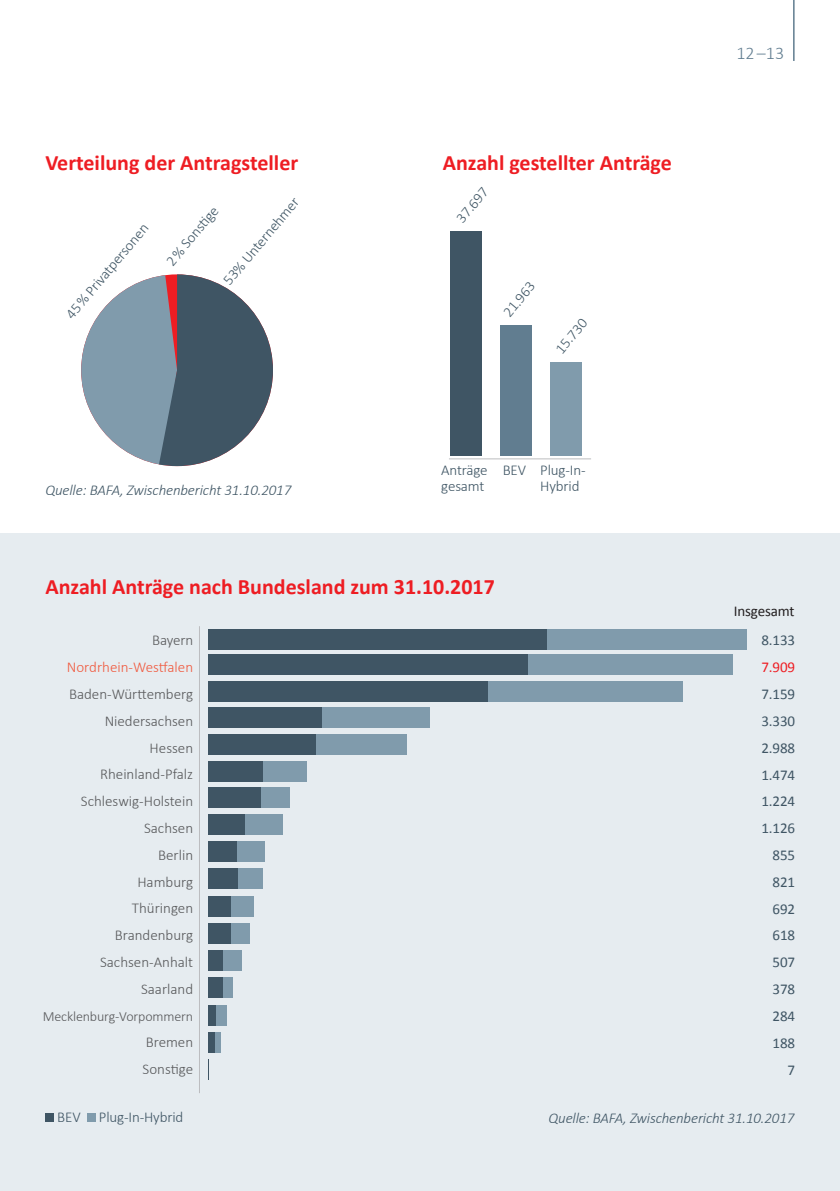
<style>
.page{position:relative;width:840px;height:1191px;background:#fff}
.page>*{position:absolute;margin:0;border:0;box-sizing:border-box;transform-origin:0 0}
.t1{font:700 22px "Calibri";color:#ee1d23}
.t2{font:300 18px "Calibri";color:#617d90}
.t3{font:300 15px/26.8px "Calibri";color:#57585a;text-align:right}
.t4{font:300 15px/16px "Calibri";letter-spacing:-.01em;color:#3f5564}
.t5{font:italic 300 15px "Calibri";letter-spacing:-.01em;color:#3f5564}
.t6{font:15px/26.8px "Calibri";letter-spacing:-.01em;color:#3f5564;text-align:right}
.t7{font:300 15px "Calibri";color:#f0593e}
.t8{font:15px "Calibri";letter-spacing:-.01em;color:#231f20}
.t9{font:15px "Calibri";color:#ee1d23}
.t10{font:300 14px "Calibri";letter-spacing:-.01em;color:#57585a}
</style>
<div class="page">
<div style="left:0;top:533px;width:839px;height:658px;background:#e6ecf0"></div>
<hr style="left:792px;top:0;width:2px;height:61px;background:#617d90">
<hr style="left:199px;top:626px;width:1px;height:467px;background:#bcbdc0">
<hr style="left:448px;top:458px;width:142px;height:1px;background:#bcbdc0">
<div style="left:45px;top:1113px;width:9px;height:9px;background:#3f5564"></div>
<div style="left:87px;top:1113px;width:9px;height:9px;background:#809bac"></div>
<div style="left:549px;top:362px;width:32px;height:93px;background:#809bac"></div>
<div style="left:499px;top:324px;width:32px;height:131px;background:#617d90"></div>
<div style="left:449px;top:231px;width:32px;height:224px;background:#3f5564"></div>
<div style="left:534px;top:629px;width:212px;height:20px;background:#809bac"></div>
<div style="left:456px;top:654px;width:276px;height:21px;background:#809bac"></div>
<div style="left:428px;top:681px;width:254px;height:20px;background:#809bac"></div>
<div style="left:305px;top:707px;width:124px;height:21px;background:#809bac"></div>
<div style="left:295px;top:734px;width:111px;height:21px;background:#809bac"></div>
<div style="left:251px;top:761px;width:55px;height:20px;background:#809bac"></div>
<div style="left:253px;top:787px;width:36px;height:21px;background:#809bac"></div>
<div style="left:239px;top:814px;width:43px;height:21px;background:#809bac"></div>
<div style="left:232px;top:841px;width:32px;height:21px;background:#809bac"></div>
<div style="left:229px;top:868px;width:33px;height:21px;background:#809bac"></div>
<div style="left:224px;top:896px;width:30px;height:20px;background:#809bac"></div>
<div style="left:225px;top:923px;width:24px;height:20px;background:#809bac"></div>
<div style="left:217px;top:950px;width:24px;height:21px;background:#809bac"></div>
<div style="left:221px;top:977px;width:12px;height:21px;background:#809bac"></div>
<div style="left:213px;top:1004px;width:14px;height:21px;background:#809bac"></div>
<svg style="left:214px;top:1032px;width:7px;height:20px"></svg>
<div style="left:208px;top:629px;width:338px;height:20px;background:#3f5564"></div>
<div style="left:208px;top:654px;width:319px;height:21px;background:#3f5564"></div>
<div style="left:208px;top:681px;width:279px;height:20px;background:#3f5564"></div>
<div style="left:208px;top:707px;width:113px;height:21px;background:#3f5564"></div>
<div style="left:208px;top:734px;width:108px;height:21px;background:#3f5564"></div>
<div style="left:208px;top:761px;width:54px;height:20px;background:#3f5564"></div>
<div style="left:208px;top:787px;width:52px;height:21px;background:#3f5564"></div>
<div style="left:208px;top:814px;width:36px;height:21px;background:#3f5564"></div>
<div style="left:208px;top:841px;width:29px;height:21px;background:#3f5564"></div>
<div style="left:208px;top:868px;width:29px;height:21px;background:#3f5564"></div>
<div style="left:208px;top:896px;width:22px;height:20px;background:#3f5564"></div>
<div style="left:208px;top:923px;width:22px;height:20px;background:#3f5564"></div>
<div style="left:208px;top:950px;width:15px;height:21px;background:#3f5564"></div>
<div style="left:208px;top:977px;width:15px;height:21px;background:#3f5564"></div>
<div style="left:208px;top:1004px;width:8px;height:21px;background:#3f5564"></div>
<div style="left:208px;top:1032px;width:6px;height:20px;background:#3f5564"></div>
<svg style="left:208px;top:1059px;width:1px;height:20px"></svg>
<svg style="left:81px;top:274px;width:192px;height:192px"></svg>
<h1 class="t1" style="left:45px;top:148px;width:254px">Verteilung der Antragsteller</h1>
<h1 class="t1" style="left:442px;top:148px;width:230px">Anzahl gestellter Anträge</h1>
<p class="t4" style="left:162px;top:258px;width:74px;rotate:-50deg">2% Sonsti ge</p>
<p class="t4" style="left:452px;top:215px;width:42px;rotate:-50deg">37.697</p>
<p class="t4" style="left:219px;top:277px;width:111px;rotate:-50deg">53% Unternehmer</p>
<p class="t4" style="left:62px;top:311px;width:121px;rotate:-50deg">45% Privatpersonen</p>
<p class="t4" style="left:499px;top:309px;width:42px;rotate:-50deg">21.963</p>
<p class="t4" style="left:551px;top:346px;width:42px;rotate:-50deg">15.730</p>
<p class="t5" style="left:45px;top:481px;width:247px">Quelle: BAFA, Zwischenbericht 31.10.2017</p>
<p class="t4" style="left:441px;top:461px;width:48px">Anträge gesamt</p>
<p class="t4" style="left:540px;top:461px;width:47px;text-indent:-37px">BEV Plug-In-<br>Hybrid</p>
<h1 class="t1" style="left:45px;top:572px;width:451px">Anzahl Anträge nach Bundesland zum 31.10.2017</h1>
<p class="t3" style="left:152px;top:626px;width:42px">Bayern</p>
<p class="t7" style="left:67px;top:658px;width:128px">Nordrhein-Westfalen</p>
<p class="t3" style="left:69px;top:680px;width:126px">Baden-Württemberg<br>Niedersachsen<br>Hessen<br>Rheinland-Pfalz<br>Schleswig-Holstein<br>Sachsen<br>Berlin<br>Hamburg<br>Thüringen<br>Brandenburg<br>Sachsen-Anhalt<br>Saarland</p>
<p class="t10" style="left:43px;top:1007px;width:152px">Mecklenburg-Vorpommern</p>
<p class="t3" style="left:142px;top:1028px;width:52px;text-align:left">Bremen<br>Sonstige</p>
<p class="t2" style="left:736px;top:42px;width:49px">12–13</p>
<p class="t8" style="left:733px;top:601px;width:62px">Insgesamt</p>
<p class="t6" style="left:761px;top:627px;width:35px">8.133</p>
<p class="t9" style="left:761px;top:658px;width:35px">7.909</p>
<p class="t6" style="left:761px;top:681px;width:35px">7.159<br>3.330<br>2.988<br>1.474<br>1.224<br>1.126<br>855<br>821<br>692<br>618<br>507<br>378<br>284<br>188<br>7</p>
<p class="t4" style="left:57px;top:1108px;width:128px">BEV Plug-In-Hybrid</p>
<p class="t5" style="left:548px;top:1108px;width:247px">Quelle: BAFA, Zwischenbericht 31.10.2017</p>
</div>
